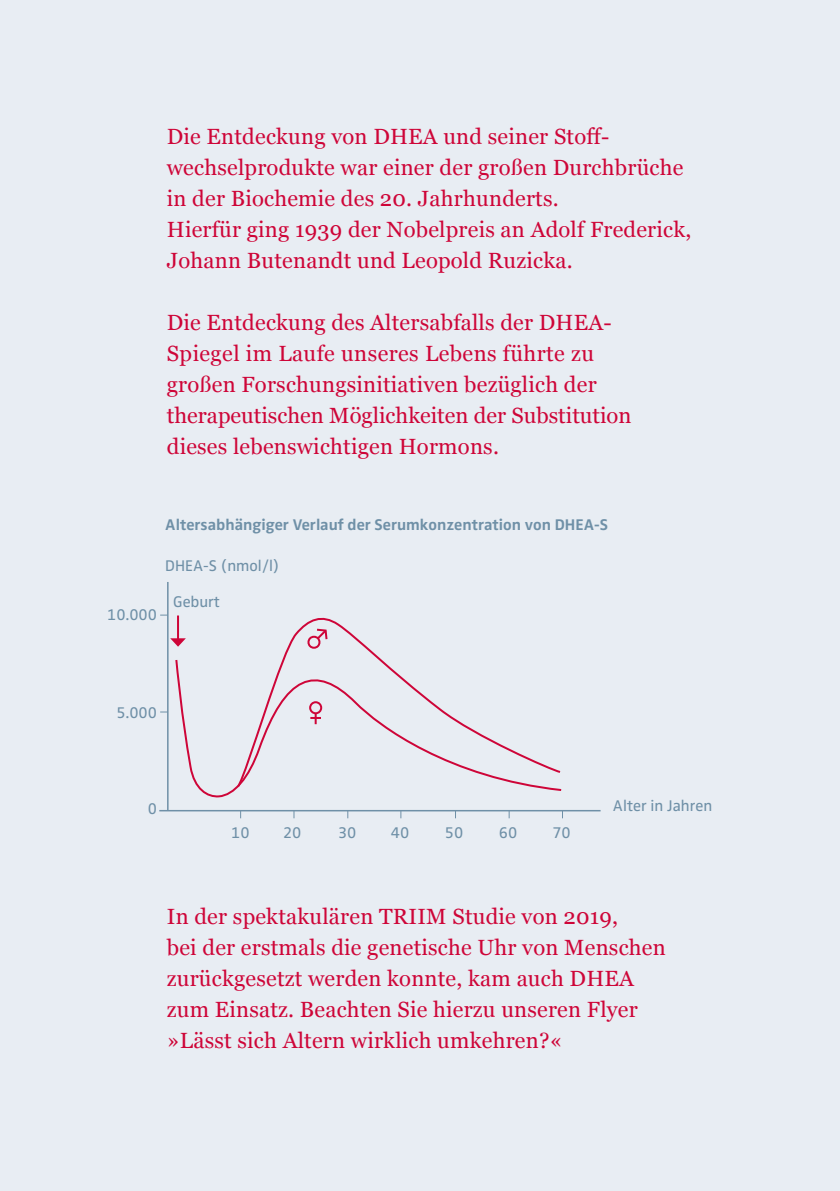
<style>
.page{position:relative;width:840px;height:1191px;background:#fff}
.page>*{position:absolute;margin:0;border:0;box-sizing:border-box;transform-origin:0 0}
.t1{font:22px/31px "Georgia";letter-spacing:.01em;color:#ce0538}
.t2{font:16px "Zwo Pro";color:#6f90a7}
.t3{font:700 16px "Zwo";color:#6f90a7}
</style>
<div class="page">
<div style="left:0;top:0;width:839px;height:1191px;background:#e8edf3"></div>
<hr style="left:167px;top:582px;width:1px;height:228px;background:#6f90a7">
<hr style="left:159px;top:810px;width:441px;height:1px;background:#6f90a7">
<svg style="left:175px;top:660px;width:387px;height:137px"></svg>
<svg style="left:235px;top:617px;width:327px;height:172px"></svg>
<hr style="left:177px;top:615px;width:2px;height:24px;background:#ce0538">
<svg style="left:170px;top:638px;width:16px;height:8px"></svg>
<div style="left:309px;top:701px;width:13px;height:13px;border:2px solid #ce0538;border-radius:50%"></div>
<svg style="left:310px;top:713px;width:11px;height:11px"></svg>
<svg style="left:305px;top:627px;width:23px;height:24px"></svg>
<p class="t1" style="left:167px;top:120px;width:525px">Die Entdeckung von DHEA und seiner Stoff&shy;wechselprodukte war einer der großen Durchbrüche in der Biochemie des 20. Jahrhunderts.<br>Hierfür ging 1939 der Nobelpreis an Adolf Frederick, Johann Butenandt und Leopold Ruzicka.</p>
<p class="t1" style="left:167px;top:306px;width:466px">Die Entdeckung des Altersabfalls der DHEA-Spiegel im Laufe unseres Lebens führte zu großen Forschungsinitiativen bezüglich der therapeutischen Möglichkeiten der Substitution dieses lebenswichtigen Hormons.</p>
<p class="t3" style="left:165px;top:515px;width:444px">Altersabhängiger Verlauf der Serumkonzentration von DHEA-S</p>
<p class="t2" style="left:165px;top:553px;width:116px">DHEA-S (nmol/l)</p>
<p class="t2" style="left:107px;top:603px;width:51px">10.000</p>
<p class="t2" style="left:173px;top:589px;width:48px">Geburt</p>
<p class="t2" style="left:116px;top:700px;width:42px">5.000</p>
<p class="t2" style="left:148px;top:796px;width:11px">0</p>
<p class="t2" style="left:612px;top:794px;width:101px">Alter in Jahren</p>
<p class="t2" style="left:231px;top:820px;width:20px">10</p>
<p class="t2" style="left:283px;top:820px;width:20px">20</p>
<p class="t2" style="left:338px;top:820px;width:20px">30</p>
<p class="t2" style="left:390px;top:820px;width:20px">40</p>
<p class="t2" style="left:444px;top:820px;width:20px">50</p>
<p class="t2" style="left:498px;top:820px;width:20px">60</p>
<p class="t2" style="left:552px;top:820px;width:20px">70</p>
<p class="t1" style="left:167px;top:900px;width:500px">In der spektakulären TRIIM Studie von 2019,<br>bei der erstmals die genetische Uhr von Menschen zurückgesetzt werden konnte, kam auch DHEA zum Einsatz. Beachten Sie hierzu unseren Flyer »Lässt sich Altern wirklich umkehren?«</p>
</div>
